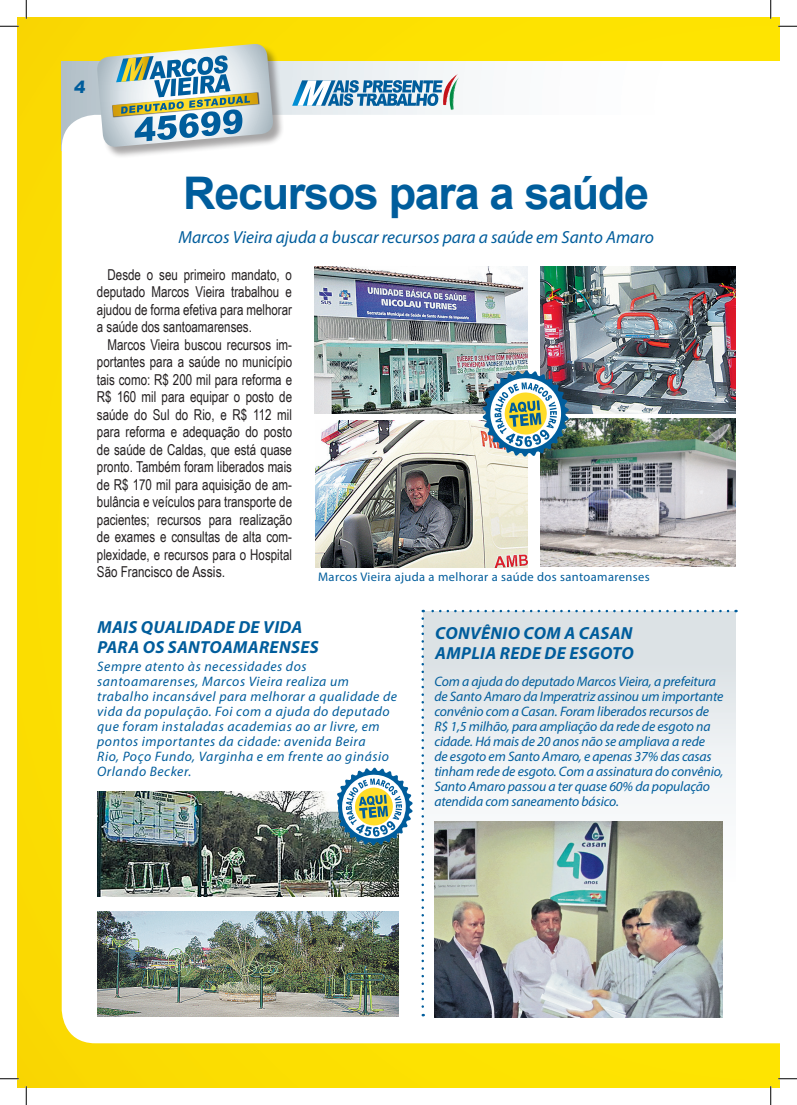
<style>
.page{position:relative;width:797px;height:1105px;background:#fff}
.page>*{position:absolute;margin:0;border:0;box-sizing:border-box;transform-origin:0 0}
.t1{font:700 45px "Arial";letter-spacing:-.03em;color:#005d9c}
.t2{font:italic 700 17.5px/20px "Myriad Pro";letter-spacing:.02em;color:#005d9c}
.t3{font:italic 17.5px "Myriad Pro";color:#005d9c}
.t4{font:900 16.88px "Arial";color:#005d9c}
.t5{font:15px/17.5px "Arial Narrow";color:#231f20;text-align:justify;scale:.94 1}
.t6{font:italic 13.75px/15px "Myriad Pro";letter-spacing:-.01em;color:#005d9c}
.t7{font:italic 13.75px/15px "Myriad Pro";letter-spacing:.04em;color:#005d9c}
.t8{font:12.5px "Myriad Pro";letter-spacing:.03em;color:#005d9c}
</style>
<div class="page">
<div style="left:17px;top:17px;width:762px;height:1070px;background:#fbdd01"></div>
<svg style="left:62px;top:62px;width:717px;height:53px;background:#f3f6f7"></svg>
<div style="left:62px;top:115px;width:717px;height:928px;background:#fff"></div>
<svg style="left:292px;top:73px;width:167px;height:38px;background:#9dbed3"></svg>
<div style="left:98px;top:45px;width:187px;height:114px;background:#231f20;opacity:.4"></div>
<svg style="left:96px;top:44px;width:178px;height:104px;background:#acbfb2"></svg>
<svg style="left:423px;top:611px;width:312px;height:405px;background:#e9edef"></svg>
<svg style="left:423px;top:610px;width:305px;height:2px"></svg>
<svg style="left:421px;top:618px;width:3px;height:398px"></svg>
<img style="left:315px;top:266px;width:212px;height:147px">
<img style="left:315px;top:420px;width:212px;height:147px">
<img style="left:434px;top:821px;width:288px;height:196px">
<img style="left:540px;top:266px;width:195px;height:147px">
<img style="left:540px;top:419px;width:195px;height:147px">
<img style="left:97px;top:791px;width:301px;height:105px">
<img style="left:97px;top:911px;width:301px;height:105px">
<img style="left:482px;top:370px;width:87px;height:87px">
<svg style="left:335px;top:767px;width:78px;height:79px;background:#9cb7b4"></svg>
<svg style="left:0;top:25px;width:19px;height:2px"></svg>
<svg style="left:778px;top:25px;width:19px;height:2px"></svg>
<svg style="left:0;top:1078px;width:19px;height:1px"></svg>
<svg style="left:778px;top:1078px;width:19px;height:1px"></svg>
<svg style="left:25px;top:0;width:2px;height:19px"></svg>
<svg style="left:25px;top:1086px;width:2px;height:19px"></svg>
<svg style="left:770px;top:0;width:1px;height:19px"></svg>
<svg style="left:770px;top:1086px;width:1px;height:19px"></svg>
<p class="t4" style="left:74px;top:74px;width:15px">4</p>
<h1 class="t1" style="left:183px;top:163px;width:467px">Recursos para a saúde</h1>
<p class="t3" style="left:178px;top:226px;width:477px">Marcos Vieira ajuda a buscar recursos para a saúde em Santo Amaro</p>
<p class="t5" style="left:97px;top:265px;width:209px;text-indent:11px">Desde o seu primeiro mandato, o deputado Marcos Vieira trabalhou e ajudou de forma efetiva para melhorar a saúde dos santoamarenses.</p>
<p class="t5" style="left:97px;top:335px;width:209px;text-indent:11px">Marcos Vieira buscou recursos im&shy;portantes para a saúde no município tais como: R$ 200 mil para reforma e R$ 160 mil para equipar o posto de saúde do Sul do Rio, e R$ 112 mil para reforma e adequação do posto de saúde de Caldas, que está quase pronto. Também foram liberados mais de R$ 170 mil para aquisição de am&shy;bulância e veículos para transporte de pacientes; recursos para realização de exames e consultas de alta com&shy;plexidade, e recursos para o Hospital São Francisco de Assis.</p>
<p class="t8" style="left:318px;top:569px;width:333px">Marcos Vieira ajuda a melhorar a saúde dos santoamarenses</p>
<p class="t2" style="left:97px;top:616px;width:223px">MAIS QUALIDADE DE VIDA<br>PARA OS SANTOAMARENSES</p>
<p class="t7" style="left:97px;top:659px;width:301px">Sempre atento às necessidades dos santoamarenses, Marcos Vieira realiza um trabalho incansável para melhorar a qualidade de vida da população. Foi com a ajuda do deputado que foram instaladas academias ao ar livre, em pontos importantes da cidade: avenida Beira<br>Rio, Poço Fundo, Varginha e em frente ao ginásio Orlando Becker.</p>
<p class="t2" style="left:435px;top:623px;width:200px">CONVÊNIO COM A CASAN<br>AMPLIA REDE DE ESGOTO</p>
<p class="t6" style="left:434px;top:674px;width:290px">Com a ajuda do deputado Marcos Vieira, a prefeitura de Santo Amaro da Imperatriz assinou um importante convênio com a Casan. Foram liberados recursos de R$ 1,5 milhão, para ampliação da rede de esgoto na cidade. Há mais de 20 anos não se ampliava a rede<br>de esgoto em Santo Amaro, e apenas 37% das casas tinham rede de esgoto. Com a assinatura do convênio, Santo Amaro passou a ter quase 60% da população atendida com saneamento básico.</p>
</div>
